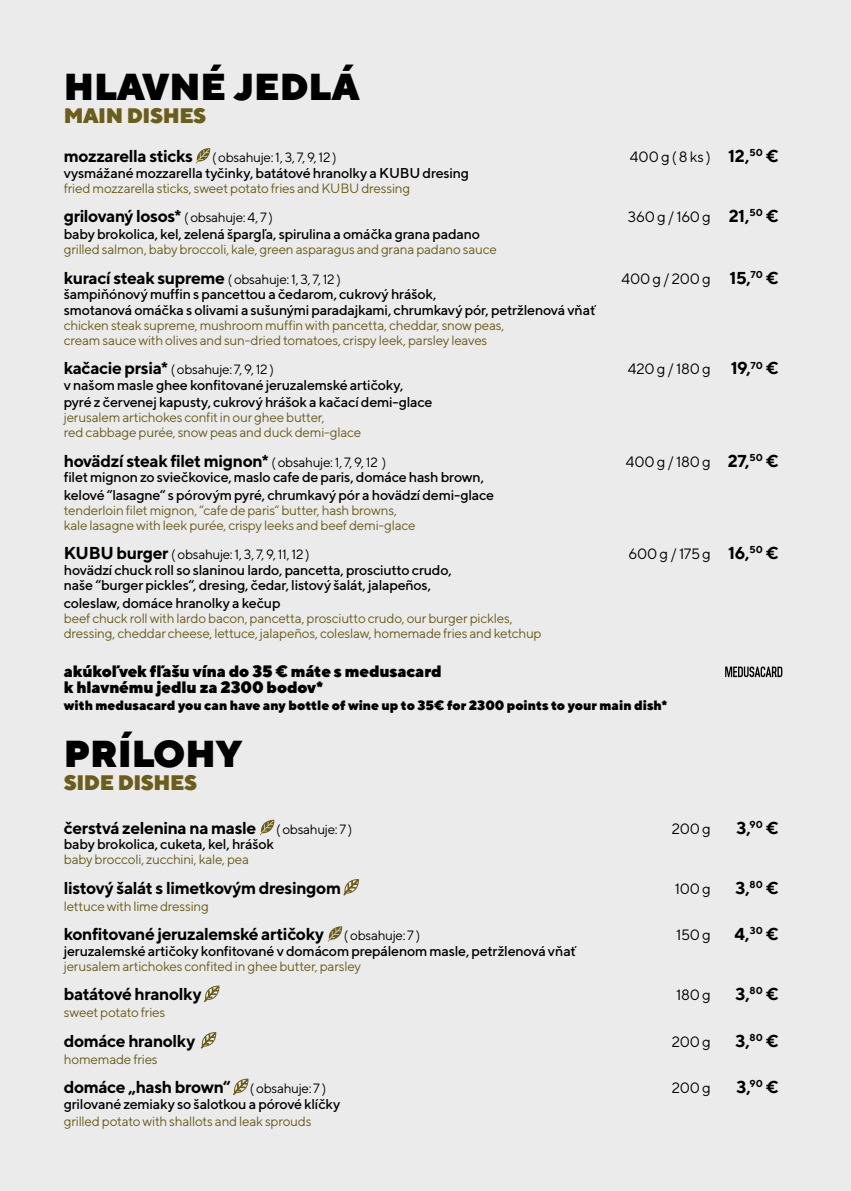
<style>
.page{position:relative;width:851px;height:1191px;background:#fff}
.page>*{position:absolute;margin:0;border:0;box-sizing:border-box;transform-origin:0 0}
.t1{font:900 37.5px "TT Norms";color:#000}
.t2{font:900 21px "TT Norms";letter-spacing:-.02em;color:#6a5e1a}
.t3{font:700 17.25px "TT Norms";letter-spacing:-.025em;color:#000}
.t4{font:900 16.5px/16.4px "TT Norms";letter-spacing:-.015em;color:#000}
.t5{font:15px "TT Norms";letter-spacing:-.01em;color:#000}
.t6{font:500 14.25px/15.8px "TT Norms";letter-spacing:-.015em;color:#000}
.t7{font:13.5px/15px "TT Norms";letter-spacing:-.02em;color:#6a5e1a}
.t8{font:13.5px "TT Norms";letter-spacing:-.025em;color:#000}
.t9{font:900 13.5px "TT Norms";letter-spacing:-.005em;color:#000}
.s1{font-weight:700;font-size:17.25px}
.s2{font-weight:400;font-size:13.5px}
.s3{font-weight:700;font-size:17.25px;color:#000}
.s4{color:#000}
</style>
<div class="page">
<div style="left:0;top:0;width:850px;height:1191px;background:#ebebeb"></div>
<svg style="left:196px;top:148px;width:14px;height:15px"></svg>
<svg style="left:260px;top:819px;width:14px;height:16px"></svg>
<svg style="left:343px;top:879px;width:16px;height:16px"></svg>
<svg style="left:328px;top:926px;width:14px;height:15px"></svg>
<svg style="left:201px;top:985px;width:18px;height:63px"></svg>
<svg style="left:233px;top:1078px;width:15px;height:17px"></svg>
<svg style="left:725px;top:666px;width:57px;height:11px"></svg>
<h1 class="t1" style="left:64px;top:62px;width:297px">HLAVNÉ JEDLÁ</h1>
<h2 class="t2" style="left:64px;top:101px;width:144px">MAIN DISHES</h2>
<p class="t8" style="left:64px;top:149px;width:274px"><span class="s1">mozzarella sticks</span> ( obsahuje: 1, 3, 7, 9, 12 )</p>
<p class="t5" style="left:630px;top:147px;width:150px">400 g ( 8 ks ) <span class="s1">12,</span><sup>50</sup> <span class="s1">€</span></p>
<p class="t6" style="left:64px;top:164px;width:406px">vysmážané mozzarella tyčinky, batátové hranolky a KUBU dresing</p>
<p class="t7" style="left:64px;top:180px;width:348px">fried mozzarella sticks, sweet potato fries and KUBU dressing</p>
<p class="t3" style="left:64px;top:205px;width:211px">grilovaný losos* <span class="s2">( obsahuje: 4, 7 )</span></p>
<p class="t5" style="left:627px;top:207px;width:152px">360 g / 160 g <span class="s1">21,</span><sup>50</sup> <span class="s1">€</span></p>
<p class="t6" style="left:64px;top:226px;width:417px">baby brokolica, kel, zelená špargľa, spirulina a omáčka grana padano</p>
<p class="t7" style="left:64px;top:234px;width:434px;line-height:29.2px">grilled salmon, baby broccoli, kale, green asparagus and grana padano sauce <span class="s3">kurací steak supreme</span> <span class="s4">( obsahuje: 1, 3, 7, 12 )</span></p>
<p class="t5" style="left:621px;top:269px;width:159px">400 g / 200 g <span class="s1">15,</span><sup>70</sup> <span class="s1">€</span></p>
<p class="t6" style="left:64px;top:286px;width:533px">šampiňónový muffin s pancettou a čedarom, cukrový hrášok,<br>smotanová omáčka s olivami a sušunými paradajkami, chrumkavý pór, petržlenová vňať</p>
<p class="t7" style="left:64px;top:317px;width:442px">chicken steak supreme, mushroom muffin with pancetta, cheddar, snow peas, cream sauce with olives and sun-dried tomatoes, crispy leek, parsley leaves</p>
<p class="t8" style="left:64px;top:361px;width:211px"><span class="s1">kačacie prsia*</span> ( obsahuje: 7, 9, 12 )</p>
<p class="t5" style="left:627px;top:360px;width:152px">420 g / 180 g <span class="s1">19,</span><sup>70</sup> <span class="s1">€</span></p>
<p class="t6" style="left:64px;top:376px;width:370px;line-height:17.2px">v našom masle ghee konfitované jeruzalemské artičoky, pyré z červenej kapusty, cukrový hrášok a kačací demi-glace</p>
<p class="t7" style="left:64px;top:410px;width:299px">jerusalem artichokes confit in our ghee butter,<br>red cabbage purée, snow peas and duck demi-glace</p>
<p class="t3" style="left:64px;top:449px;width:324px">hovädzí steak filet mignon* <span class="s2">( obsahuje: 1, 7, 9, 12 )</span></p>
<p class="t5" style="left:625px;top:452px;width:154px">400 g / 180 g <span class="s1">27,</span><sup>50</sup> <span class="s1">€</span></p>
<p class="t6" style="left:64px;top:468px;width:431px;line-height:17.2px">filet mignon zo sviečkovice, maslo cafe de paris, domáce hash brown, kelové “lasagne“ s pórovým pyré, chrumkavý pór a hovädzí demi-glace</p>
<p class="t7" style="left:64px;top:502px;width:353px">tenderloin filet mignon, “cafe de paris“ butter, hash browns, kale lasagne with leek purée, crispy leeks and beef demi-glace</p>
<p class="t8" style="left:64px;top:546px;width:247px"><span class="s1">KUBU burger</span> ( obsahuje: 1, 3, 7, 9, 11, 12 )</p>
<p class="t5" style="left:628px;top:544px;width:151px">600 g / 175 g <span class="s1">16,</span><sup>50</sup> <span class="s1">€</span></p>
<p class="t6" style="left:64px;top:561px;width:389px">hovädzí chuck roll so slaninou lardo, pancetta, prosciutto crudo, naše “burger pickles“, dresing, čedar, listový šalát, jalapeños,</p>
<p class="t6" style="left:64px;top:594px;width:218px">coleslaw, domáce hranolky a kečup</p>
<p class="t7" style="left:64px;top:610px;width:479px">beef chuck roll with lardo bacon, pancetta, prosciutto crudo, our burger pickles, dressing, cheddar cheese, lettuce, jalapeños, coleslaw, homemade fries and ketchup</p>
<p class="t4" style="left:64px;top:663px;width:379px">akúkoľvek fľašu vína do 35 € máte s medusacard k hlavnému jedlu za 2300 bodov*</p>
<p class="t9" style="left:64px;top:696px;width:605px">with medusacard you can have any bottle of wine up to 35€ for 2300 points to your main dish*</p>
<h1 class="t1" style="left:64px;top:729px;width:180px">PRÍLOHY</h1>
<h2 class="t2" style="left:64px;top:768px;width:135px">SIDE DISHES</h2>
<p class="t3" style="left:64px;top:816px;width:194px">čerstvá zelenina na masle</p>
<p class="t8" style="left:276px;top:820px;width:78px">( obsahuje: 7 )</p>
<p class="t5" style="left:671px;top:819px;width:41px">200 g</p>
<p class="t3" style="left:736px;top:816px;width:44px">3,<sup>90</sup> €</p>
<p class="t6" style="left:64px;top:836px;width:212px">baby brokolica, cuketa, kel, hrášok</p>
<p class="t7" style="left:64px;top:852px;width:187px">baby broccoli, zucchini, kale, pea</p>
<p class="t3" style="left:64px;top:876px;width:279px">listový šalát s limetkovým dresingom</p>
<p class="t5" style="left:674px;top:879px;width:38px">100 g</p>
<p class="t3" style="left:735px;top:876px;width:45px">3,<sup>80</sup> €</p>
<p class="t7" style="left:64px;top:898px;width:147px">lettuce with lime dressing</p>
<p class="t3" style="left:64px;top:923px;width:262px">konfitované jeruzalemské artičoky</p>
<p class="t8" style="left:344px;top:927px;width:78px">( obsahuje: 7 )</p>
<p class="t5" style="left:676px;top:925px;width:36px">150 g</p>
<p class="t3" style="left:734px;top:923px;width:46px">4,<sup>30</sup> €</p>
<p class="t6" style="left:64px;top:942px;width:514px">jeruzalemské artičoky konfitované v domácom prepálenom masle, petržlenová vňať</p>
<p class="t7" style="left:64px;top:958px;width:299px">jerusalem artichokes confited in ghee butter, parsley</p>
<p class="t3" style="left:64px;top:983px;width:139px">batátové hranolky</p>
<p class="t5" style="left:676px;top:985px;width:36px">180 g</p>
<p class="t3" style="left:735px;top:983px;width:45px">3,<sup>80</sup> €</p>
<p class="t7" style="left:64px;top:1005px;width:103px">sweet potato fries</p>
<p class="t3" style="left:64px;top:1029px;width:133px">domáce hranolky</p>
<p class="t5" style="left:671px;top:1032px;width:41px">200 g</p>
<p class="t3" style="left:735px;top:1029px;width:45px">3,<sup>80</sup> €</p>
<p class="t7" style="left:64px;top:1051px;width:95px">homemade fries</p>
<p class="t3" style="left:64px;top:1076px;width:264px">domáce „hash brown“ <span class="s2">( obsahuje: 7 )</span></p>
<p class="t5" style="left:671px;top:1078px;width:41px">200 g</p>
<p class="t3" style="left:736px;top:1076px;width:44px">3,<sup>90</sup> €</p>
<p class="t6" style="left:64px;top:1095px;width:278px">grilované zemiaky so šalotkou a pórové klíčky</p>
<p class="t7" style="left:64px;top:1113px;width:249px">grilled potato with shallots and leak sprouds</p>
</div>
